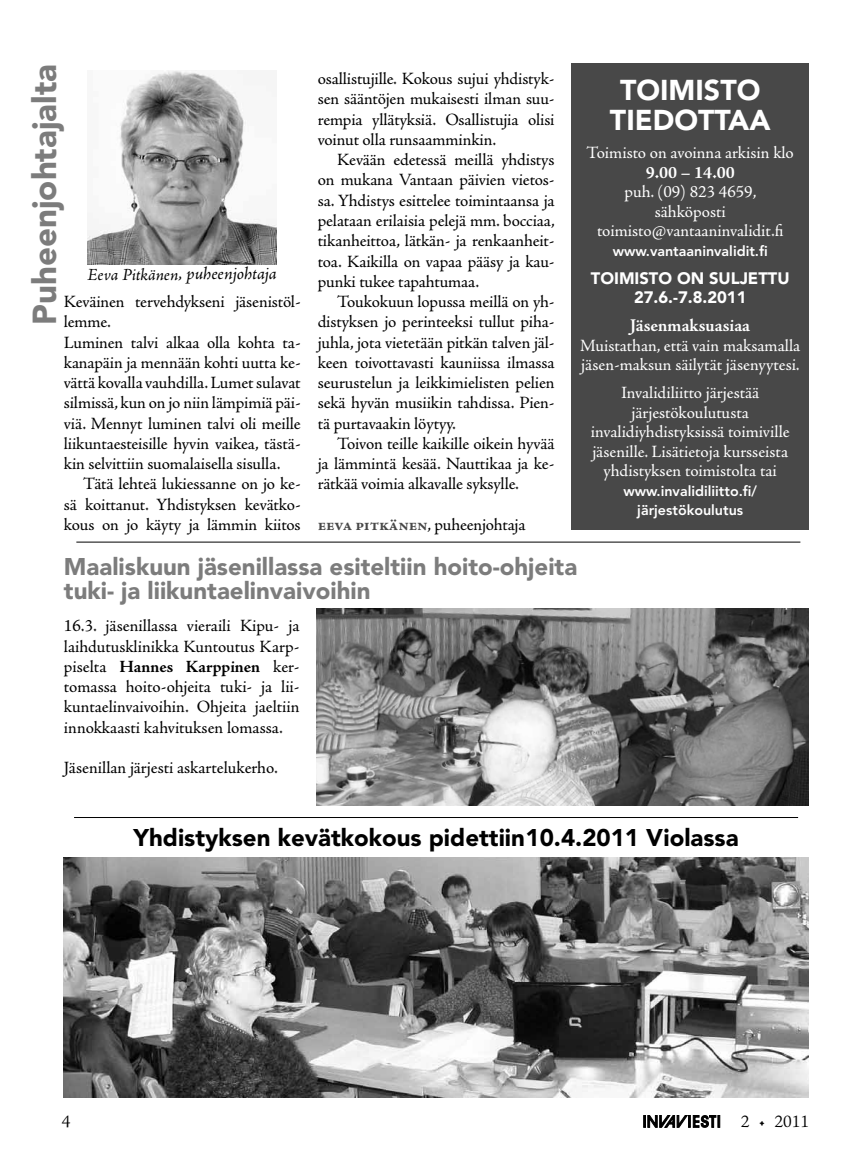
<style>
.page{position:relative;width:851px;height:1149px;background:#fff}
.page>*{position:absolute;margin:0;border:0;box-sizing:border-box;transform-origin:0 0}
.t1{font:900 33px "Avenir";color:#7c7c7c}
.t2{font:900 28.5px/30px "Avenir";color:#fff;text-align:center}
.t3{font:900 24px/24px "Avenir";color:#7c7c7c}
.t4{font:900 24px "Avenir";color:#000}
.t5{font:italic 18px "Adobe Jenson Pro";color:#000}
.t6{font:700 18px "Adobe Jenson Pro";color:#fff}
.t7{font:300 18px "Adobe Jenson Pro";color:#000}
.t8{font:17.25px/20.2px "Adobe Jenson Pro";letter-spacing:-.005em;color:#000;text-align:justify}
.t9{font:17.25px/19.5px "Adobe Jenson Pro";color:#fff;text-align:center}
.t10{font:700 17.25px "Adobe Jenson Pro";color:#fff}
.t11{font:900 16.5px/19.5px "Avenir";color:#fff;text-align:center}
.t12{font:800 14.25px/19.5px "Avenir";color:#fff;text-align:center}
.s1{font-size:17.25px}
.s2{font-weight:700;color:#484848}
.s3{font-weight:700}
</style>
<div class="page">
<svg style="left:643px;top:1115px;width:76px;height:11px"></svg>
<img style="left:316px;top:608px;width:492px;height:197px">
<div style="left:571px;top:64px;width:237px;height:466px;background:#484848"></div>
<img style="left:64px;top:857px;width:744px;height:240px">
<hr style="left:76px;top:541px;width:724px;height:1px;background:#000">
<hr style="left:74px;top:816px;width:724px;height:1px;background:#000">
<img style="left:88px;top:70px;width:189px;height:195px">
<h1 class="t1" style="left:25px;top:325px;width:262px;rotate:-90deg">Puheenjohtajalta</h1>
<p class="t5" style="left:88px;top:263px;width:191px"><span class="s1">Eeva Pitkänen</span>, puheenjohtaja</p>
<p class="t8" style="left:64px;top:292px;width:238px;text-align:left">Keväinen tervehdykseni jäsenistöl&shy;lemme.<br>Luminen talvi alkaa olla kohta ta&shy;kanapäin ja mennään kohti uutta ke&shy;vättä kovalla vauhdilla. Lumet sulavat silmissä, kun on jo niin lämpimiä päi&shy;viä. Mennyt luminen talvi oli meille liikuntaesteisille hyvin vaikea, tästä&shy;kin selvittiin suomalaisella sisulla.</p>
<p class="t8" style="left:64px;top:474px;width:238px;text-indent:19px">Tätä lehteä lukiessanne on jo ke&shy;sä koittanut. Yhdistyksen kevätko&shy;kous on jo käyty ja lämmin kiitos</p>
<p class="t8" style="left:317px;top:69px;width:238px">osallistujille. Kokous sujui yhdistyk&shy;sen sääntöjen mukaisesti ilman suu&shy;rempia yllätyksiä. Osallistujia olisi voinut olla runsaamminkin.</p>
<p class="t8" style="left:317px;top:150px;width:239px;text-indent:19px">Kevään edetessä meillä yhdistys on mukana Vantaan päivien vietos&shy;sa. Yhdistys esittelee toimintaansa ja pelataan erilaisia pelejä mm. bocciaa, tikanheittoa, lätkän- ja renkaanheit&shy;toa. Kaikilla on vapaa pääsy ja kau&shy;punki tukee tapahtumaa.</p>
<p class="t8" style="left:317px;top:292px;width:238px;text-indent:19px">Toukokuun lopussa meillä on yh&shy;distyksen jo perinteeksi tullut piha&shy;juhla, jota vietetään pitkän talven jäl&shy;keen toivottavasti kauniissa ilmassa seurustelun ja leikkimielisten pelien sekä hyvän musiikin tahdissa. Pien&shy;tä purtavaakin löytyy.</p>
<p class="t8" style="left:317px;top:433px;width:238px;text-indent:19px">Toivon teille kaikille oikein hyvää ja lämmintä kesää. Nauttikaa ja ke&shy;rätkää voimia alkavalle syksylle.</p>
<p class="t8" style="left:317px;top:514px;width:209px"><span class="s2">eeva pitkänen</span>, puheenjohtaja</p>
<h2 class="t2" style="left:610px;top:75px;width:162px">TOIMISTO<br>TIEDOTTAA</h2>
<p class="t9" style="left:586px;top:143px;width:209px">Toimisto on avoinna arkisin klo</p>
<p class="t10" style="left:645px;top:162px;width:91px">9.00 – 14.00</p>
<p class="t9" style="left:597px;top:182px;width:188px">puh. (09) 823 4659, sähköposti toimisto@vantaaninvalidit.fi</p>
<p class="t12" style="left:612px;top:241px;width:156px">www.vantaaninvalidit.fi</p>
<p class="t11" style="left:591px;top:268px;width:200px">TOIMISTO ON SULJETTU<br>27.6.-7.8.2011</p>
<p class="t6" style="left:630px;top:315px;width:121px">Jäsenmaksuasiaa</p>
<p class="t9" style="left:580px;top:336px;width:221px;text-align:left">Muistathan, että vain maksamalla jäsen-maksun säilytät jäsenyytesi.</p>
<p class="t9" style="left:590px;top:383px;width:200px">Invalidiliitto järjestää järjestökoulutusta invalidiyhdistyksissä toimiville jäsenille. Lisätietoja kursseista yhdistyksen toimistolta tai</p>
<p class="t12" style="left:623px;top:481px;width:135px">www.invalidiliitto.fi/ järjestökoulutus</p>
<h3 class="t3" style="left:64px;top:554px;width:514px">Maaliskuun jäsenillassa esiteltiin hoito-ohjeita tuki- ja liikuntaelinvaivoihin</h3>
<p class="t8" style="left:64px;top:616px;width:237px">16.3. jäsenillassa vieraili Kipu- ja laihdutusklinikka Kuntoutus Karp&shy;piselta <span class="s3">Hannes Karppinen</span> ker&shy;tomassa hoito-ohjeita tuki- ja lii&shy;kuntaelinvaivoihin. Ohjeita jaeltiin innokkaasti kahvituksen lomassa.</p>
<p class="t8" style="left:64px;top:757px;width:215px">Jäsenillan järjesti askartelukerho.</p>
<h3 class="t4" style="left:133px;top:822px;width:606px">Yhdistyksen kevätkokous pidettiin10.4.2011 Violassa</h3>
<p class="t7" style="left:62px;top:1111px;width:10px">4</p>
<p class="t7" style="left:740px;top:1111px;width:70px">2 • 2011</p>
</div>
